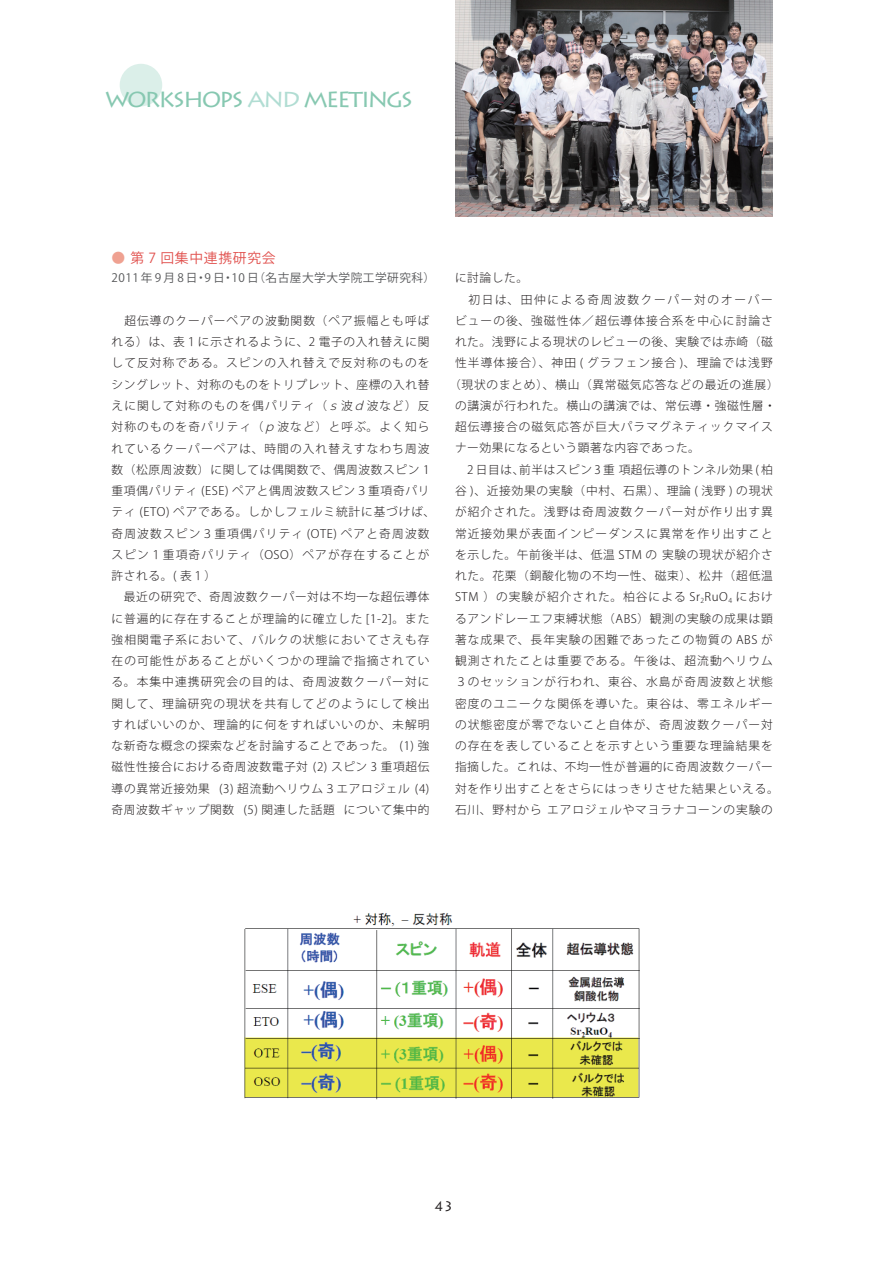
<style>
.page{position:relative;width:893px;height:1263px;background:#fff}
.page>*{position:absolute;margin:0;border:0;box-sizing:border-box;transform-origin:0 0}
.t1{font:25.5px "Lithos Pro";letter-spacing:-.08em;color:#87c8b1}
.t2{font:13.8px "Koz Go Pro";letter-spacing:.05em;color:#e1514e}
.t3{font:13.8px "Lithos Pro";color:#231f20}
.t4{font:300 11.7px/21.3px "Koz Go Pro";letter-spacing:.09em;color:#231f20}
.t5{font:300 11.7px "Koz Go Pro";letter-spacing:.05em;color:#231f20}
.t6{font:300 11.7px "Koz Go Pro";letter-spacing:.06em;color:#231f20}
.t7{font:300 11.7px "Koz Go Pro";letter-spacing:.07em;color:#231f20}
.t8{font:11.7px "Koz Go Pro";letter-spacing:.04em;color:#57585a}
.t9{font:300 11.7px "Koz Go Pro";letter-spacing:.065em;color:#231f20}
.t10{font:300 11.7px "Koz Go Pro";letter-spacing:.055em;color:#231f20}
.t11{font:300 11.7px "Koz Go Pro";letter-spacing:.14em;color:#231f20}
.s1{color:#b1ddd3}
.s2{font-family:"Koz Min Pro";color:#efa191}
.s3{font-style:italic}
</style>
<div class="page">
<img style="left:244px;top:913px;width:396px;height:187px">
<div style="left:120px;top:64px;width:42px;height:42px;background:#dbefe9;border-radius:50%"></div>
<img style="left:455px;top:0;width:318px;height:217px">
<p class="t1" style="left:105px;top:83px;width:309px">WORKSHOPS <span class="s1">AND</span> MEETINGS</p>
<p class="t2" style="left:112px;top:249px;width:166px"><span class="s2">●</span> 第 7 回集中連携研究会</p>
<p class="t8" style="left:112px;top:271px;width:325px">2011 年 9 月 8 日・9 日・10 日（名古屋大学大学院工学研究科）</p>
<p class="t4" style="left:112px;top:310px;width:325px">　超伝導のクーパーペアの波動関数（ペア振幅とも呼ばれる）は、表１に示されるように、2 電子の入れ替えに関して反対称である。スピンの入れ替えで反対称のものをシングレット、対称のものをトリプレット、座標の入れ替えに関して対称のものを偶パリティ（<span class="s3">ｓ</span>波<span class="s3">ｄ</span>波など）反対称のものを奇パリティ（<span class="s3">ｐ</span>波など）と呼ぶ。よく知られているクーパーペアは、時間の入れ替えすなわち周波数（松原周波数）に関しては偶関数で、偶周波数スピン 1重項偶パリティ (ESE) ペアと偶周波数スピン３重項奇パリティ (ETO) ペアである。しかしフェルミ統計に基づけば、奇周波数スピン３重項偶パリティ (OTE) ペアと奇周波数スピン１重項奇パリティ（OSO）ペアが存在することが許される。( 表１）<br>　最近の研究で、奇周波数クーパー対は不均一な超伝導体に普遍的に存在することが理論的に確立した [1-2]。また強相関電子系において、バルクの状態においてさえも存在の可能性があることがいくつかの理論で指摘されている。本集中連携研究会の目的は、奇周波数クーパー対に関して、理論研究の現状を共有してどのようにして検出すればいいのか、理論的に何をすればいいのか、未解明な新奇な概念の探索などを討論することであった。 (1) 強磁性性接合における奇周波数電子対 (2) スピン 3 重項超伝導の異常近接効果 (3) 超流動ヘリウム３エアロジェル (4)奇周波数ギャップ関数 (5) 関連した話題 について集中的</p>
<p class="t4" style="left:455px;top:268px;width:75px">に討論した。</p>
<p class="t11" style="left:455px;top:292px;width:319px">　初日は、田仲による奇周波数クーパー対のオーバー</p>
<p class="t4" style="left:455px;top:310px;width:319px">ビューの後、強磁性体／超伝導体接合系を中心に討論さ</p>
<p class="t5" style="left:455px;top:334px;width:319px">れた。浅野による現状のレビューの後、実験では赤崎（磁</p>
<p class="t4" style="left:455px;top:353px;width:319px">性半導体接合）、神田 ( グラフェン接合 )、理論では浅野</p>
<p class="t9" style="left:449px;top:377px;width:331px">（現状のまとめ）、横山（異常磁気応答などの最近の進展）</p>
<p class="t6" style="left:455px;top:398px;width:322px">の講演が行われた。横山の講演では、常伝導・強磁性層・</p>
<p class="t4" style="left:455px;top:416px;width:319px">超伝導接合の磁気応答が巨大パラマグネティックマイス</p>
<p class="t5" style="left:455px;top:441px;width:246px">ナー効果になるという顕著な内容であった。</p>
<p class="t5" style="left:455px;top:462px;width:319px">　2 日目は、前半はスピン 3 重 項超伝導のトンネル効果 ( 柏</p>
<p class="t6" style="left:455px;top:483px;width:319px">谷 )、近接効果の実験（中村、石黒）、理論 ( 浅野 ) の現状</p>
<p class="t4" style="left:455px;top:501px;width:319px">が紹介された。浅野は奇周波数クーパー対が作り出す異</p>
<p class="t4" style="left:455px;top:523px;width:319px">常近接効果が表面インピーダンスに異常を作り出すこと</p>
<p class="t6" style="left:455px;top:547px;width:319px">を示した。午前後半は、低温 STM の 実験の現状が紹介さ</p>
<p class="t7" style="left:455px;top:568px;width:319px">れた。花栗（銅酸化物の不均一性、磁束）、松井（超低温</p>
<p class="t4" style="left:455px;top:586px;width:319px">STM ）の実験が紹介された。柏谷による Sr<sub>2</sub>RuO<sub>4</sub> におけ</p>
<p class="t10" style="left:455px;top:611px;width:319px">るアンドレーエフ束縛状態（ABS）観測の実験の成果は顕</p>
<p class="t4" style="left:455px;top:629px;width:319px">著な成果で、長年実験の困難であったこの物質の ABS が</p>
<p class="t4" style="left:455px;top:650px;width:319px">観測されたことは重要である。午後は、超流動ヘリウム</p>
<p class="t4" style="left:455px;top:671px;width:319px">３のセッションが行われ、東谷、水島が奇周波数と状態</p>
<p class="t4" style="left:455px;top:693px;width:319px">密度のユニークな関係を導いた。東谷は、零エネルギー</p>
<p class="t4" style="left:455px;top:714px;width:319px">の状態密度が零でないこと自体が、奇周波数クーパー対</p>
<p class="t4" style="left:455px;top:735px;width:319px">の存在を表していることを示すという重要な理論結果を</p>
<p class="t5" style="left:455px;top:759px;width:319px">指摘した。これは、不均一性が普遍的に奇周波数クーパー</p>
<p class="t7" style="left:455px;top:781px;width:325px">対を作り出すことをさらにはっきりさせた結果といえる。</p>
<p class="t4" style="left:455px;top:799px;width:319px">石川、野村から エアロジェルやマヨラナコーンの実験の</p>
<p class="t3" style="left:434px;top:1198px;width:21px">43</p>
</div>
